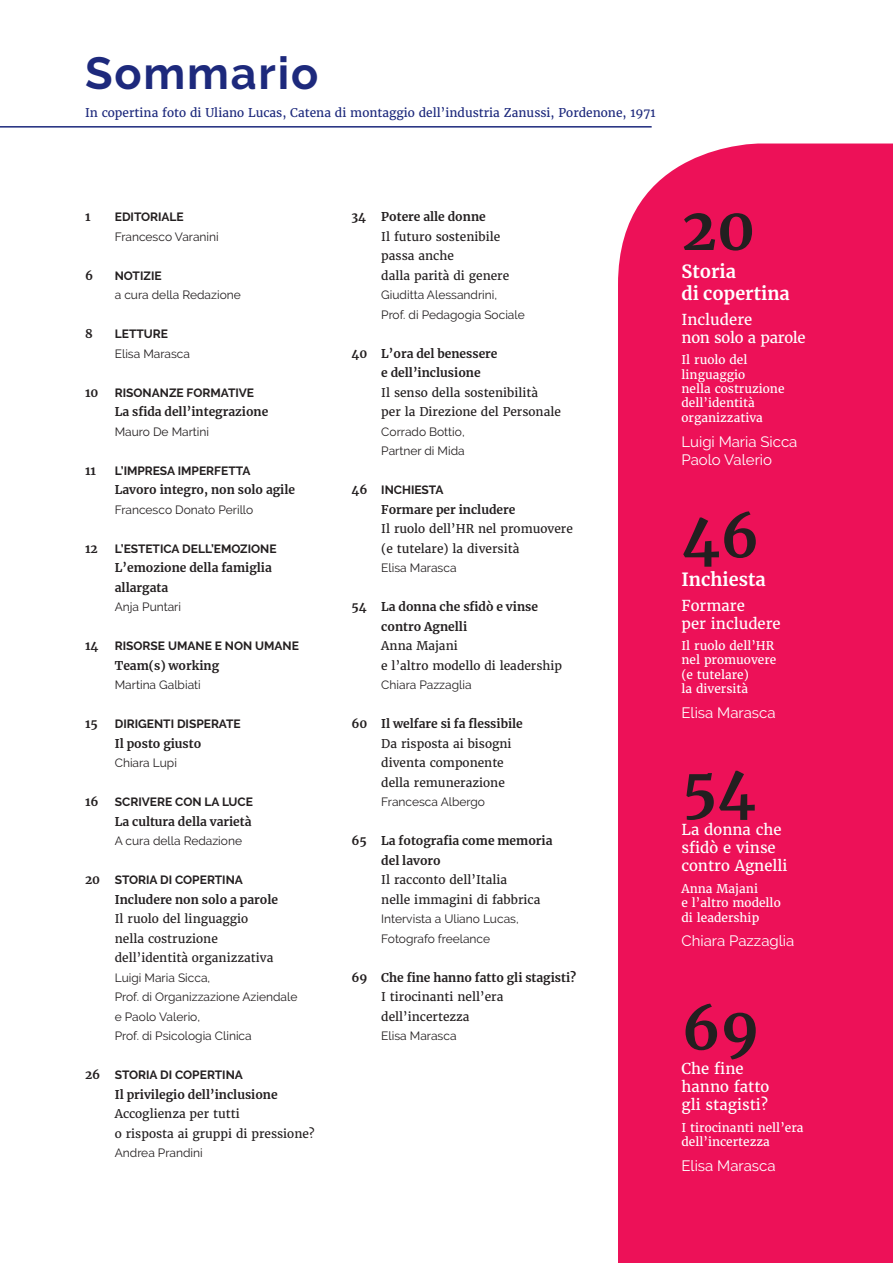
<style>
.page{position:relative;width:893px;height:1263px;background:#fff}
.page>*{position:absolute;margin:0;border:0;box-sizing:border-box;transform-origin:0 0}
.t1{font:700 58.5px "Merriweather";color:#231f20}
.t2{font:700 45px "Raleway";letter-spacing:.04em;color:#1d297c}
.t3{font:700 18px/21.6px "Merriweather";color:#fff}
.t4{font:15px/18px "Merriweather";color:#fff}
.t5{font:15px/18px "Raleway";color:#fff}
.t6{font:15px/18px "Merriweather";letter-spacing:-.02em;color:#fff}
.t7{font:12px/19.5px "Merriweather";color:#231f20}
.t8{font:12px/19.5px "Raleway";color:#231f20}
.t9{font:700 12px/19.5px "Merriweather";color:#231f20}
.t10{font:12px/14.4px "Merriweather";color:#fff}
.t11{font:700 12px/19.5px "Raleway";color:#231f20}
.t12{font:12px "Merriweather";color:#1d297c}
.s1{font-weight:700}
.s2{font-family:"Merriweather"}
.s3{font-family:"Raleway";font-weight:400}
.s4{font-family:"Raleway"}
</style>
<div class="page">
<div style="left:618px;top:144px;width:275px;height:1119px;background:#ed1158"></div>
<hr style="left:0;top:126px;width:652px;height:2px;background:#1d297c">
<p class="t2" style="left:85px;top:47px;width:235px">Sommario</p>
<p class="t12" style="left:85px;top:105px;width:572px">In copertina foto di Uliano Lucas, Catena di montaggio dell’industria Zanussi, Pordenone, 1971</p>
<p class="t9" style="left:85px;top:207px;width:7px">1</p>
<p class="t8" style="left:115px;top:207px;width:105px"><span class="s1">EDITORIALE<br></span>Francesco Varanini</p>
<p class="t9" style="left:85px;top:265px;width:10px">6</p>
<p class="t8" style="left:115px;top:266px;width:128px"><span class="s1">NOTIZIE<br></span>a cura della Redazione</p>
<p class="t9" style="left:85px;top:324px;width:9px">8</p>
<p class="t8" style="left:115px;top:324px;width:77px"><span class="s1">LETTURE<br></span>Elisa Marasca</p>
<p class="t9" style="left:85px;top:382px;width:15px">10</p>
<p class="t11" style="left:115px;top:383px;width:141px">RISONANZE FORMATIVE</p>
<p class="t9" style="left:115px;top:402px;width:155px">La sfida dell’integrazione</p>
<p class="t8" style="left:115px;top:422px;width:96px">Mauro De Martini</p>
<p class="t9" style="left:85px;top:460px;width:12px">11</p>
<p class="t11" style="left:115px;top:461px;width:137px">L’IMPRESA IMPERFETTA</p>
<p class="t9" style="left:115px;top:480px;width:182px">Lavoro integro, non solo agile</p>
<p class="t8" style="left:115px;top:500px;width:140px">Francesco Donato Perillo</p>
<p class="t9" style="left:85px;top:538px;width:14px">12</p>
<p class="t11" style="left:115px;top:539px;width:163px">L’ESTETICA DELL’EMOZIONE</p>
<p class="t9" style="left:115px;top:558px;width:159px">L’emozione della famiglia allargata</p>
<p class="t8" style="left:115px;top:597px;width:68px">Anja Puntari</p>
<p class="t9" style="left:85px;top:636px;width:15px">14</p>
<p class="t11" style="left:115px;top:636px;width:186px">RISORSE UMANE E NON UMANE<br><span class="s2">Team(s) working</span></p>
<p class="t8" style="left:115px;top:675px;width:87px">Martina Galbiati</p>
<p class="t9" style="left:85px;top:714px;width:14px">15</p>
<p class="t11" style="left:115px;top:714px;width:128px">DIRIGENTI DISPERATE</p>
<p class="t9" style="left:115px;top:733px;width:88px">Il posto giusto<br><span class="s3">Chiara Lupi</span></p>
<p class="t9" style="left:85px;top:792px;width:15px">16</p>
<p class="t9" style="left:115px;top:792px;width:140px"><span class="s4">SCRIVERE CON LA LUCE<br></span>La cultura della varietà</p>
<p class="t8" style="left:115px;top:831px;width:129px">A cura della Redazione</p>
<p class="t11" style="left:85px;top:870px;width:159px"><span class="s2">20</span> STORIA DI COPERTINA</p>
<p class="t9" style="left:115px;top:889px;width:165px">Includere non solo a parole</p>
<p class="t7" style="left:115px;top:909px;width:135px">Il ruolo del linguaggio</p>
<p class="t7" style="left:115px;top:929px;width:105px">nella costruzione</p>
<p class="t8" style="left:115px;top:948px;width:184px"><span class="s2">dell’identità organizzativa<br></span>Luigi Maria Sicca,<br>Prof. di Organizzazione Aziendale</p>
<p class="t8" style="left:115px;top:1007px;width:87px">e Paolo Valerio,</p>
<p class="t8" style="left:115px;top:1026px;width:138px">Prof. di Psicologia Clinica</p>
<p class="t9" style="left:115px;top:1065px;width:164px;text-indent:-30px">26 <span class="s4">STORIA DI COPERTINA<br></span>Il privilegio dell’inclusione</p>
<p class="t7" style="left:115px;top:1104px;width:201px">Accoglienza per tutti<br>o risposta ai gruppi di pressione?</p>
<p class="t8" style="left:115px;top:1143px;width:89px">Andrea Prandini</p>
<p class="t9" style="left:351px;top:207px;width:16px">34</p>
<p class="t9" style="left:381px;top:207px;width:106px">Potere alle donne</p>
<p class="t7" style="left:381px;top:227px;width:121px">Il futuro sostenibile</p>
<p class="t7" style="left:381px;top:246px;width:74px">passa anche</p>
<p class="t7" style="left:381px;top:266px;width:129px">dalla parità di genere</p>
<p class="t8" style="left:381px;top:285px;width:117px">Giuditta Alessandrini,</p>
<p class="t8" style="left:381px;top:305px;width:145px">Prof. di Pedagogia Sociale</p>
<p class="t9" style="left:381px;top:343px;width:118px;text-indent:-30px">40 L’ora del benessere e dell’inclusione</p>
<p class="t7" style="left:381px;top:383px;width:158px">Il senso della sostenibilità</p>
<p class="t7" style="left:381px;top:402px;width:181px">per la Direzione del Personale</p>
<p class="t8" style="left:381px;top:422px;width:85px">Corrado Bottio,</p>
<p class="t8" style="left:381px;top:441px;width:85px">Partner di Mida</p>
<p class="t11" style="left:351px;top:480px;width:93px"><span class="s2">46</span> INCHIESTA</p>
<p class="t9" style="left:381px;top:499px;width:136px">Formare per includere</p>
<p class="t7" style="left:381px;top:519px;width:193px">Il ruolo dell’HR nel promuovere</p>
<p class="t7" style="left:381px;top:539px;width:140px">(e tutelare) la diversità<br><span class="s4">Elisa Marasca</span></p>
<p class="t9" style="left:351px;top:597px;width:188px">54 La donna che sfidò e vinse</p>
<p class="t9" style="left:381px;top:616px;width:87px">contro Agnelli</p>
<p class="t7" style="left:381px;top:636px;width:182px">Anna Majani<br>e l’altro modello di leadership<br><span class="s4">Chiara Pazzaglia</span></p>
<p class="t9" style="left:351px;top:714px;width:173px">60 Il welfare si fa flessibile</p>
<p class="t7" style="left:381px;top:734px;width:132px">Da risposta ai bisogni diventa componente della remunerazione</p>
<p class="t8" style="left:381px;top:792px;width:105px">Francesca Albergo</p>
<p class="t9" style="left:381px;top:831px;width:173px;text-indent:-30px">65 La fotografia come memoria del lavoro</p>
<p class="t7" style="left:381px;top:870px;width:127px">Il racconto dell’Italia</p>
<p class="t7" style="left:381px;top:890px;width:161px">nelle immagini di fabbrica</p>
<p class="t8" style="left:381px;top:909px;width:139px">Intervista a Uliano Lucas,</p>
<p class="t8" style="left:381px;top:929px;width:110px">Fotografo freelance</p>
<p class="t7" style="left:381px;top:968px;width:196px;text-indent:-30px"><span class="s1">69 Che fine hanno fatto gli stagisti?<br></span>I tirocinanti nell’era dell’incertezza</p>
<p class="t8" style="left:381px;top:1026px;width:77px">Elisa Marasca</p>
<p class="t1" style="left:681px;top:188px;width:75px">20</p>
<p class="t3" style="left:681px;top:261px;width:110px">Storia<br>di copertina</p>
<p class="t6" style="left:681px;top:311px;width:126px">Includere<br>non solo a parole</p>
<p class="t10" style="left:681px;top:353px;width:105px">Il ruolo del linguaggio<br>nella costruzione dell’identità organizzativa</p>
<p class="t5" style="left:681px;top:432px;width:117px">Luigi Maria Sicca<br>Paolo Valerio</p>
<p class="t1" style="left:681px;top:495px;width:79px">46</p>
<p class="t3" style="left:681px;top:568px;width:86px">Inchiesta</p>
<p class="t4" style="left:681px;top:596px;width:101px">Formare<br>per includere</p>
<p class="t10" style="left:681px;top:638px;width:96px">Il ruolo dell’HR nel promuovere (e tutelare)<br>la diversità</p>
<p class="t5" style="left:681px;top:704px;width:96px">Elisa Marasca</p>
<p class="t1" style="left:681px;top:749px;width:76px">54</p>
<p class="t4" style="left:681px;top:821px;width:108px">La donna che sfidò e vinse contro Agnelli</p>
<p class="t10" style="left:681px;top:881px;width:101px">Anna Majani<br>e l’altro modello di leadership</p>
<p class="t5" style="left:681px;top:932px;width:114px">Chiara Pazzaglia</p>
<p class="t1" style="left:681px;top:988px;width:79px">69</p>
<p class="t4" style="left:681px;top:1060px;width:89px">Che fine hanno fatto gli stagisti?</p>
<p class="t10" style="left:681px;top:1120px;width:124px">I tirocinanti nell’era dell’incertezza</p>
<p class="t5" style="left:681px;top:1157px;width:96px">Elisa Marasca</p>
</div>
